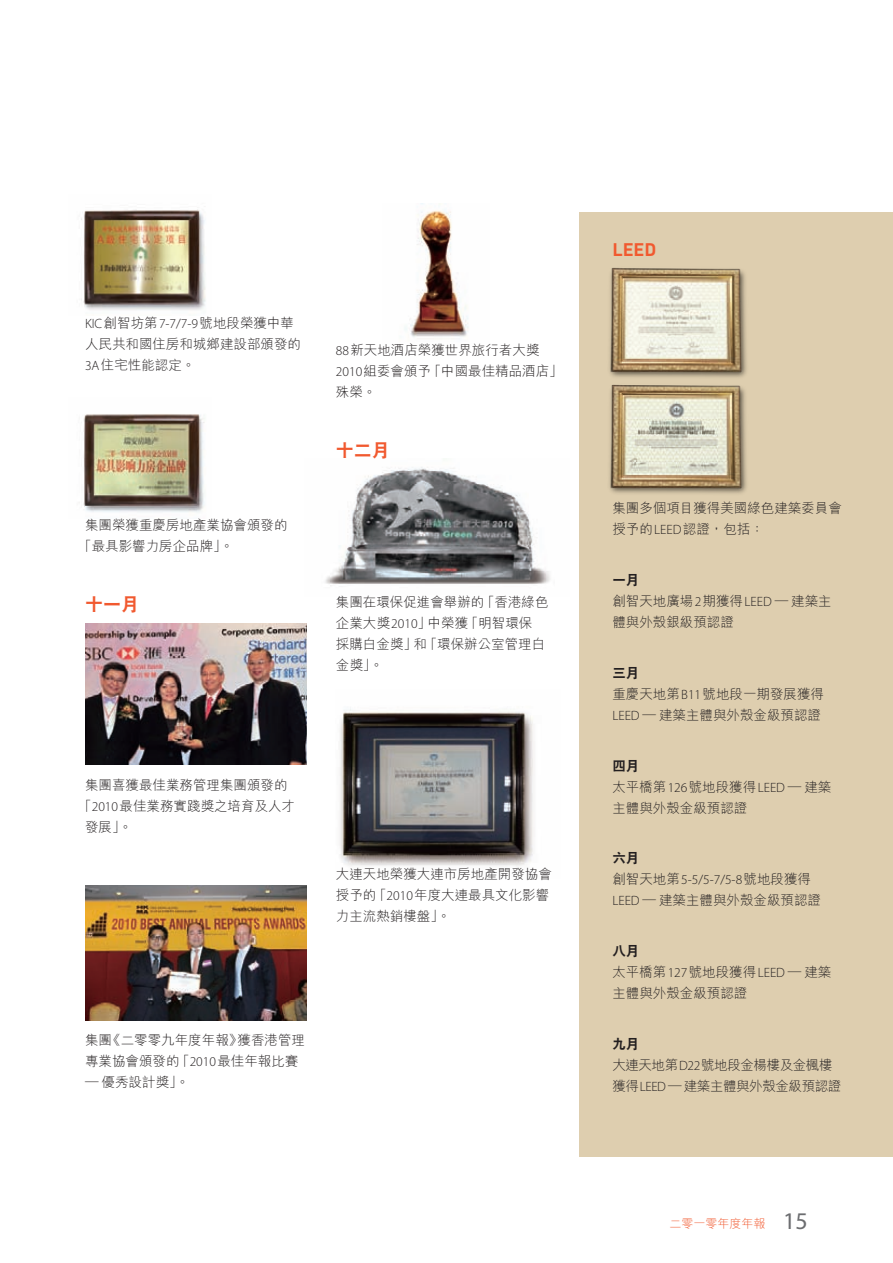
<style>
.page{position:relative;width:893px;height:1263px;background:#fff}
.page>*{position:absolute;margin:0;border:0;box-sizing:border-box;transform-origin:0 0}
.t1{font:800 18px "C Hei 2 HK";color:#f1592f}
.t2{font:700 18px "DIN";color:#f1592f}
.t3{font:300 13.5px/21px "M Hei HK";color:#231f20}
.t4{font:300 13.5px/21px "M Hei HK";letter-spacing:-.03em;color:#231f20}
.t5{font:300 13.5px "Myriad Pro";color:#231f20}
.t6{font:800 13.5px "C Hei 2 HK";color:#231f20}
.t7{font:300 12px "M Hei HK";color:#f1592f}
.s1{font-family:"Myriad Pro"}
.s2{font-family:"M Hei HK"}
.s3{font-family:"Myriad Pro";font-weight:400;font-size:24px;color:#6c6d70}
</style>
<div class="page">
<img style="left:340px;top:709px;width:194px;height:157px">
<img style="left:79px;top:414px;width:126px;height:99px">
<div style="left:580px;top:213px;width:313px;height:944px;background:#deceaf"></div>
<img style="left:609px;top:267px;width:138px;height:100px">
<img style="left:609px;top:367px;width:138px;height:127px">
<img style="left:85px;top:623px;width:221px;height:142px">
<img style="left:85px;top:885px;width:221px;height:135px">
<img style="left:81px;top:209px;width:125px;height:101px">
<img style="left:404px;top:203px;width:64px;height:136px">
<img style="left:325px;top:467px;width:225px;height:119px">
<p class="t3" style="left:85px;top:312px;width:217px"><span class="s1">KIC</span>創智坊第<span class="s1">7-7/7-9</span>號地段榮獲中華人民共和國住房和城鄉建設部頒發的<br><span class="s1">3A</span>住宅性能認定。</p>
<p class="t3" style="left:78px;top:514px;width:211px;text-indent:7px">集團榮獲重慶房地產業協會頒發的「最具影響力房企品牌」。</p>
<h1 class="t1" style="left:85px;top:592px;width:55px">十一月</h1>
<p class="t3" style="left:336px;top:339px;width:228px"><span class="s1">88</span>新天地酒店榮獲世界旅行者大獎<br><span class="s1">2010</span>組委會頒予「中國最佳精品酒店」殊榮。</p>
<h1 class="t1" style="left:336px;top:438px;width:55px">十二月</h1>
<p class="t3" style="left:336px;top:591px;width:214px">集團在環保促進會舉辦的「香港綠色企業大獎<span class="s1">2010</span>」中榮獲「明智環保採購白金獎」和「環保辦公室管理白金獎」。</p>
<p class="t3" style="left:85px;top:774px;width:204px">集團喜獲最佳業務管理集團頒發的</p>
<p class="t3" style="left:78px;top:795px;width:218px">「<span class="s1">2010</span>最佳業務實踐獎之培育及人才</p>
<p class="t3" style="left:85px;top:816px;width:49px">發展」。</p>
<p class="t3" style="left:336px;top:863px;width:218px">大連天地榮獲大連市房地產開發協會授予的「<span class="s1">2010</span>年度大連最具文化影響力主流熱銷樓盤」。</p>
<p class="t3" style="left:85px;top:1029px;width:222px">集團《二零零九年度年報》獲香港管理專業協會頒發的「<span class="s1">2010</span>最佳年報比賽</p>
<p class="t3" style="left:85px;top:1071px;width:106px">— 優秀設計獎」。</p>
<h1 class="t2" style="left:612px;top:238px;width:45px">LEED</h1>
<p class="t3" style="left:612px;top:497px;width:231px">集團多個項目獲得美國綠色建築委員會授予的<span class="s1">LEED</span>認證，包括：</p>
<p class="t6" style="left:612px;top:571px;width:28px">一月</p>
<p class="t3" style="left:612px;top:590px;width:221px">創智天地廣場<span class="s1">2</span>期獲得<span class="s1">LEED</span> — 建築主體與外殼銀級預認證</p>
<p class="t6" style="left:612px;top:664px;width:28px">三月</p>
<p class="t3" style="left:612px;top:683px;width:213px">重慶天地第<span class="s1">B11</span>號地段一期發展獲得<br><span class="s1">LEED</span> — 建築主體與外殼金級預認證</p>
<p class="t6" style="left:612px;top:756px;width:28px">四月</p>
<p class="t3" style="left:612px;top:775px;width:221px">太平橋第<span class="s1">126</span>號地段獲得<span class="s1">LEED</span> — 建築主體與外殼金級預認證</p>
<p class="t6" style="left:612px;top:849px;width:28px">六月</p>
<p class="t5" style="left:612px;top:872px;width:200px"><span class="s2">創智天地第</span>5-5/5-7/5-8<span class="s2">號地段獲得</span></p>
<p class="t3" style="left:612px;top:889px;width:210px"><span class="s1">LEED</span> — 建築主體與外殼金級預認證</p>
<p class="t6" style="left:612px;top:942px;width:28px">八月</p>
<p class="t3" style="left:612px;top:961px;width:221px">太平橋第<span class="s1">127</span>號地段獲得<span class="s1">LEED</span> — 建築主體與外殼金級預認證</p>
<p class="t6" style="left:612px;top:1035px;width:28px">九月</p>
<p class="t4" style="left:612px;top:1054px;width:231px">大連天地第<span class="s1">D22</span>號地段金楊樓及金楓樓獲得<span class="s1">LEED</span> — 建築主體與外殼金級預認證</p>
<p class="t7" style="left:669px;top:1215px;width:126px">二零一零年度年報 <span class="s3">15</span></p>
</div>
